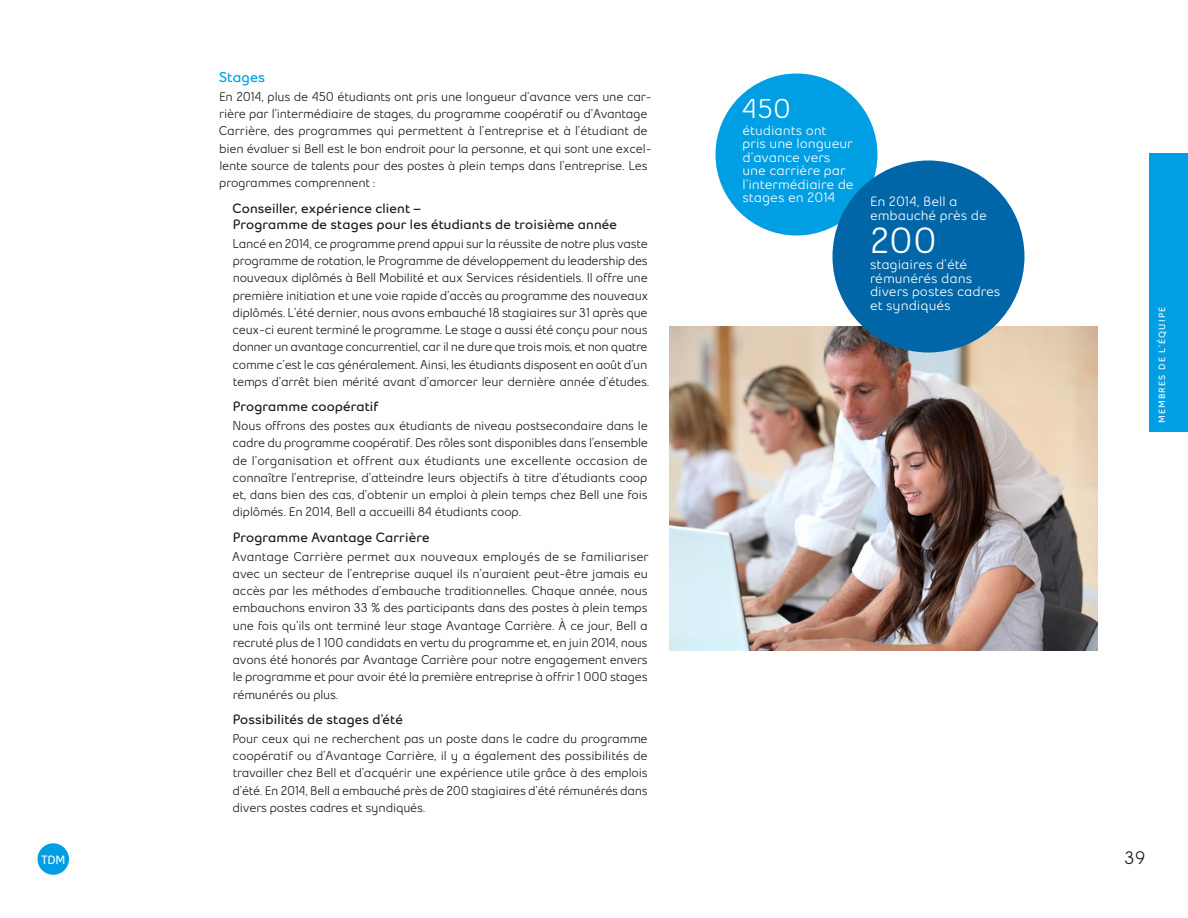
<style>
.page{position:relative;width:1188px;height:918px;background:#fff}
.page>*{position:absolute;margin:0;border:0;box-sizing:border-box;transform-origin:0 0}
.t1{font:600 36px "Bell Slim";color:#fff}
.t2{font:600 27px "Bell Slim";color:#fff}
.t3{font:600 18px "Bell Slim";color:#1c1b1a}
.H4{font:800 14.25px "Bell Slim";letter-spacing:.015em;color:#009fe3}
.t4{font:600 13.5px/13.5px "Bell Slim";color:#fff}
.H5{font:800 13.5px/16.5px "Bell Slim";letter-spacing:.015em;color:#1c1b1a}
.TX_niveau_2{font:600 12.75px/17.2px "Bell Slim";letter-spacing:-.02em;color:#1c1b1a;text-align:justify}
.TX_niveau_2-2{font:600 12.75px/17.2px "Bell Slim";letter-spacing:-.02em;color:#1c1b1a;scale:.96 1}
.TX{font:600 12.75px/17.2px "Bell Slim";letter-spacing:-.015em;color:#1c1b1a}
.t5{font:800 12px "Bell Slim";color:#fff}
.t6{font:800 9px "Bell Slim";color:#fff}
</style>
<div class="page">
<div style="left:1149px;top:153px;width:39px;height:279px;background:#009fe3"></div>
<div style="left:716px;top:74px;width:162px;height:162px;background:#009fe3;border-radius:50%"></div>
<img style="left:669px;top:326px;width:429px;height:324px">
<div style="left:832px;top:160px;width:192px;height:192px;background:#0066a8;border-radius:50%"></div>
<div style="left:38px;top:843px;width:31px;height:32px;background:#009fe3;border-radius:50%"></div>
<p class="H4" style="left:219px;top:68px;width:47px">Stages</p>
<p class="TX" style="left:219px;top:88px;width:434px">En 2014, plus de 450 étudiants ont pris une longueur d’avance vers une car&shy;rière par l’intermédiaire de stages, du programme coopératif ou d’Avantage Carrière, des programmes qui permettent à l’entreprise et à l’étudiant de bien évaluer si Bell est le bon endroit pour la personne, et qui sont une excel&shy;lente source de talents pour des postes à plein temps dans l’entreprise. Les programmes comprennent :</p>
<p class="H5" style="left:233px;top:199px;width:386px">Conseiller, expérience client –<br>Programme de stages pour les étudiants de troisième année</p>
<p class="TX_niveau_2-2" style="left:233px;top:235px;width:436px">Lancé en 2014, ce programme prend appui sur la réussite de notre plus vaste programme de rotation, le Programme de développement du leadership des nouveaux diplômés à Bell Mobilité et aux Services résidentiels. Il offre une première initiation et une voie rapide d’accès au programme des nouveaux diplômés. L’été dernier, nous avons embauché 18 stagiaires sur 31 après que ceux-ci eurent terminé le programme. Le stage a aussi été conçu pour nous donner un avantage concurrentiel, car il ne dure que trois mois, et non quatre comme c’est le cas généralement. Ainsi, les étudiants disposent en août d’un temps d’arrêt bien mérité avant d’amorcer leur dernière année d’études.</p>
<p class="H5" style="left:233px;top:398px;width:147px">Programme coopératif</p>
<p class="TX_niveau_2" style="left:233px;top:417px;width:417px">Nous offrons des postes aux étudiants de niveau postsecondaire dans le cadre du programme coopératif. Des rôles sont disponibles dans l’ensemble de l’organisation et offrent aux étudiants une excellente occasion de connaître l’entreprise, d’atteindre leurs objectifs à titre d’étudiants coop et, dans bien des cas, d’obtenir un emploi à plein temps chez Bell une fois diplômés. En 2014, Bell a accueilli 84 étudiants coop.</p>
<p class="H5" style="left:233px;top:529px;width:198px">Programme Avantage Carrière</p>
<p class="TX_niveau_2" style="left:232px;top:547px;width:418px">Avantage Carrière permet aux nouveaux employés de se familiariser avec un secteur de l’entreprise auquel ils n’auraient peut-être jamais eu accès par les méthodes d’embauche traditionnelles. Chaque année, nous embauchons environ 33 % des participants dans des postes à plein temps une fois qu’ils ont terminé leur stage Avantage Carrière. À ce jour, Bell a recruté plus de 1 100 candidats en vertu du programme et, en juin 2014, nous avons été honorés par Avantage Carrière pour notre engagement envers le programme et pour avoir été la première entreprise à offrir 1 000 stages rémunérés ou plus.</p>
<p class="H5" style="left:233px;top:711px;width:172px">Possibilités de stages d’été</p>
<p class="TX_niveau_2" style="left:233px;top:730px;width:417px">Pour ceux qui ne recherchent pas un poste dans le cadre du programme coopératif ou d’Avantage Carrière, il y a également des possibilités de travailler chez Bell et d’acquérir une expérience utile grâce à des emplois d’été. En 2014, Bell a embauché près de 200 stagiaires d’été rémunérés dans divers postes cadres et syndiqués.</p>
<h2 class="t2" style="left:742px;top:92px;width:50px">450</h2>
<p class="t4" style="left:742px;top:123px;width:113px">étudiants ont<br>pris une longueur d’avance vers une carrière par l’intermédiaire de stages en 2014</p>
<p class="t4" style="left:870px;top:195px;width:118px">En 2014, Bell a embauché près de</p>
<h1 class="t1" style="left:870px;top:218px;width:68px">200</h1>
<p class="t4" style="left:870px;top:258px;width:132px">stagiaires d’été rémunérés dans divers postes cadres et syndiqués</p>
<p class="t6" style="left:1156px;top:423px;width:116px;rotate:-90deg">Membres del’équipe</p>
<p class="t5" style="left:41px;top:852px;width:26px">TDM</p>
<h3 class="t3" style="left:1125px;top:847px;width:23px">39</h3>
</div>
